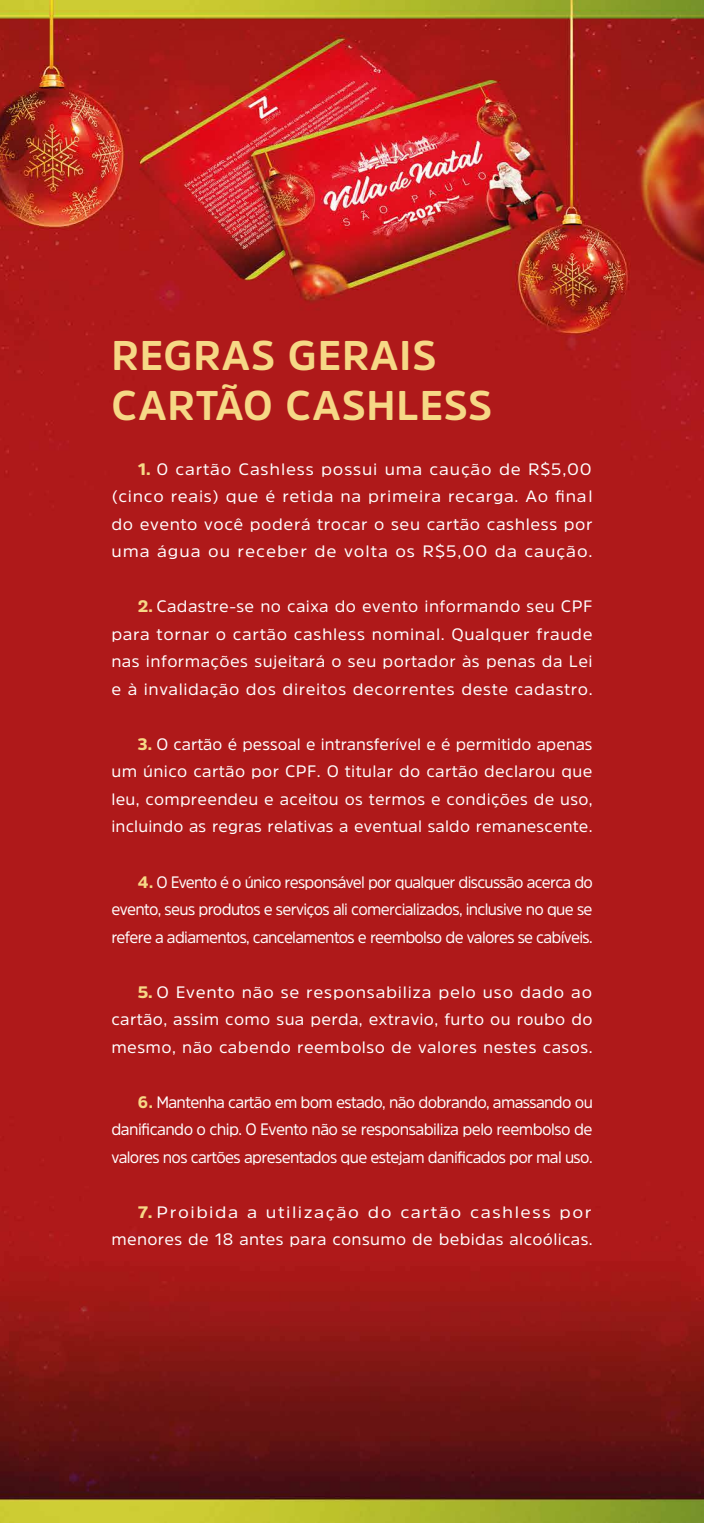
<style>
.page{position:relative;width:704px;height:1523px;background:#fff}
.page>*{position:absolute;margin:0;border:0;box-sizing:border-box;transform-origin:0 0}
.t1{font:700 41.25px/49.5px "Amsi Pro";letter-spacing:.02em;color:#f6d886}
.t2{font:16.5px/27.5px "Amsi Pro";letter-spacing:.02em;color:#fff;text-align:justify}
.t3{font:16.5px/27.5px "Amsi Pro";letter-spacing:.02em;color:#fff;text-align:justify;scale:.95 1}
.t4{font:16.5px/27.5px "Amsi Pro";letter-spacing:.02em;color:#fff;text-align:justify;scale:1.07 1}
.t5{font:16.5px/27.5px "Amsi Pro";letter-spacing:.02em;color:#fff;text-align:justify;scale:.96 1}
.t6{font:16.5px/27.5px "Amsi Pro";letter-spacing:.02em;color:#fff;text-align:justify;scale:1.06 1}
.t7{font:16.5px/27.5px "Amsi Pro";letter-spacing:.02em;color:#fff;text-align:right;scale:1.1 1}
.s1{font-weight:900;color:#f6d886}
</style>
<div class="page">
<img style="left:0;top:0;width:703px;height:1523px">
<h1 class="t1" style="left:112px;top:330px;width:382px">REGRAS GERAIS<br>CARTÃO CASHLESS</h1>
<p class="t4" style="left:111px;top:455px;width:451px;text-indent:27px"><span class="s1">1.</span> 0 cartão Cashless possui uma caução de R$5,00 (cinco reais) que é retida na primeira recarga. Ao final do evento você poderá trocar o seu cartão cashless por uma água ou receber de volta os R$5,00 da caução.</p>
<p class="t2" style="left:111px;top:592px;width:482px;text-indent:27px"><span class="s1">2.</span> Cadastre-se no caixa do evento informando seu CPF para tornar o cartão cashless nominal. Qualquer fraude nas informações sujeitará o seu portador às penas da Lei e à invalidação dos direitos decorrentes deste cadastro.</p>
<p class="t2" style="left:111px;top:730px;width:482px;text-indent:27px"><span class="s1">3.</span> O cartão é pessoal e intransferível e é permitido apenas um único cartão por CPF. O titular do cartão declarou que leu, compreendeu e aceitou os termos e condições de uso, incluindo as regras relativas a eventual saldo remanescente.</p>
<p class="t3" style="left:111px;top:867px;width:508px;text-indent:27px"><span class="s1">4.</span> O Evento é o único responsável por qualquer discussão acerca do evento, seus produtos e serviços ali comercializados, inclusive no que se refere a adiamentos, cancelamentos e reembolso de valores se cabíveis.</p>
<p class="t6" style="left:111px;top:977px;width:455px;text-indent:27px"><span class="s1">5.</span> O Evento não se responsabiliza pelo uso dado ao cartão, assim como sua perda, extravio, furto ou roubo do mesmo, não cabendo reembolso de valores nestes casos.</p>
<p class="t5" style="left:111px;top:1087px;width:503px;text-indent:27px"><span class="s1">6.</span> Mantenha cartão em bom estado, não dobrando, amassando ou danificando o chip. O Evento não se responsabiliza pelo reembolso de valores nos cartões apresentados que estejam danificados por mal uso.</p>
<p class="t7" style="left:111px;top:1197px;width:439px"><span class="s1">7.</span> Proibida a utilização do cartão cashless por menores de 18 antes para consumo de bebidas alcoólicas.</p>
</div>
